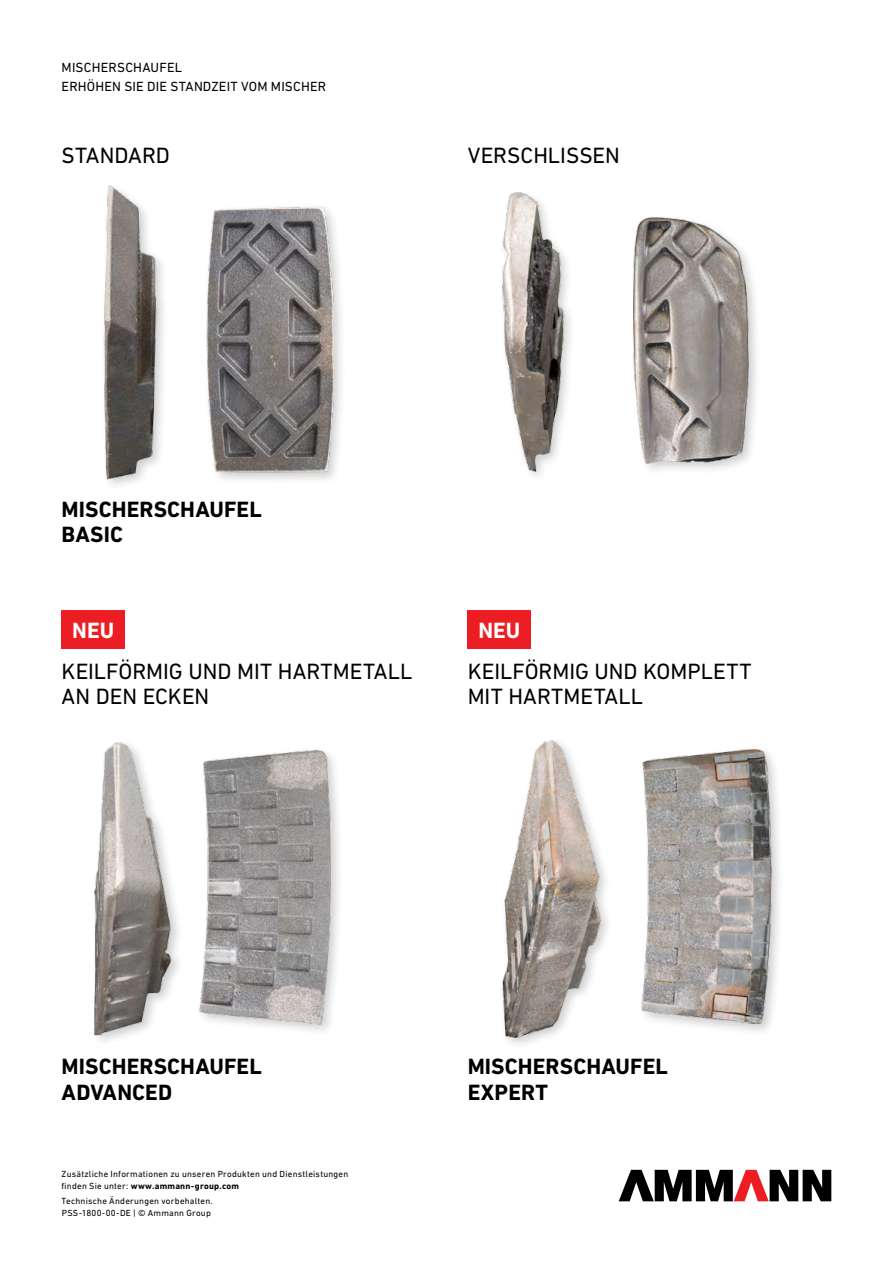
<style>
.page{position:relative;width:893px;height:1263px;background:#fff}
.page>*{position:absolute;margin:0;border:0;box-sizing:border-box;transform-origin:0 0}
.t1{font:22.5px/25.5px "DIN Next LT Pro";color:#000}
.t2{font:700 22.5px/25.5px "DIN Next LT Pro";letter-spacing:.005em;color:#000}
.t3{font:700 22.5px "DIN Next LT Pro";color:#fff}
.t4{font:13.5px/18.8px "DIN Next LT Pro";letter-spacing:.015em;color:#000}
.t5{font:9px/12px "DIN Next LT Pro";letter-spacing:.03em;color:#000}
.s1{font-weight:700}
</style>
<div class="page">
<svg style="left:619px;top:1170px;width:212px;height:31px"></svg>
<img style="left:503px;top:192px;width:67px;height:284px">
<div style="left:202px;top:203px;width:144px;height:283px;background:#000;opacity:.2"></div>
<img style="left:205px;top:203px;width:129px;height:272px">
<div style="left:629px;top:213px;width:133px;height:263px;background:#000;opacity:.2"></div>
<img style="left:634px;top:216px;width:114px;height:251px">
<img style="left:103px;top:185px;width:61px;height:300px">
<div style="left:196px;top:746px;width:148px;height:292px;background:#000;opacity:.2"></div>
<img style="left:197px;top:750px;width:137px;height:275px">
<div style="left:638px;top:745px;width:147px;height:292px;background:#000;opacity:.2"></div>
<img style="left:641px;top:749px;width:130px;height:275px">
<img style="left:94px;top:742px;width:84px;height:299px">
<img style="left:502px;top:740px;width:105px;height:297px">
<div style="left:62px;top:610px;width:63px;height:38px;background:#ed1d24"></div>
<div style="left:468px;top:610px;width:63px;height:38px;background:#ed1d24"></div>
<h2 class="t4" style="left:62px;top:58px;width:266px">Mischerschaufel<br>ERhöhen Si e di e Standzeit vom Mischer</h2>
<h1 class="t1" style="left:62px;top:142px;width:110px">Standard</h1>
<h1 class="t1" style="left:468px;top:142px;width:154px">Verschlissen</h1>
<h1 class="t2" style="left:62px;top:496px;width:202px">MISCHERSCHAUFEL<br>BASIC</h1>
<h1 class="t3" style="left:72px;top:617px;width:43px">NEU</h1>
<h1 class="t3" style="left:478px;top:617px;width:43px">NEU</h1>
<h1 class="t1" style="left:468px;top:658px;width:97px">Kei lförmig</h1>
<h1 class="t1" style="left:62px;top:658px;width:97px">Kei lförmig</h1>
<h1 class="t1" style="left:468px;top:658px;width:285px;text-indent:127px">und Komplett mit Hartmetall</h1>
<h1 class="t1" style="left:62px;top:658px;width:352px;text-indent:127px">und mit Hartmetall an den Ecken</h1>
<h1 class="t2" style="left:62px;top:1054px;width:202px">MISCHERSCHAUFEL<br>ADVANCED</h1>
<h1 class="t2" style="left:468px;top:1054px;width:202px">MISCHERSCHAUFEL<br>EXPERT</h1>
<p class="t5" style="left:62px;top:1167px;width:288px">Zusätzliche Informationen zu unseren Produkten und Dienstleistungen finden Sie unter: <span class="s1">WWW.AMMANN-GROUP.COM</span></p>
<p class="t5" style="left:62px;top:1194px;width:153px">Technische Änderungen vorbehalten.<br>PSS-1800-00-DE | © Ammann Group</p>
</div>
